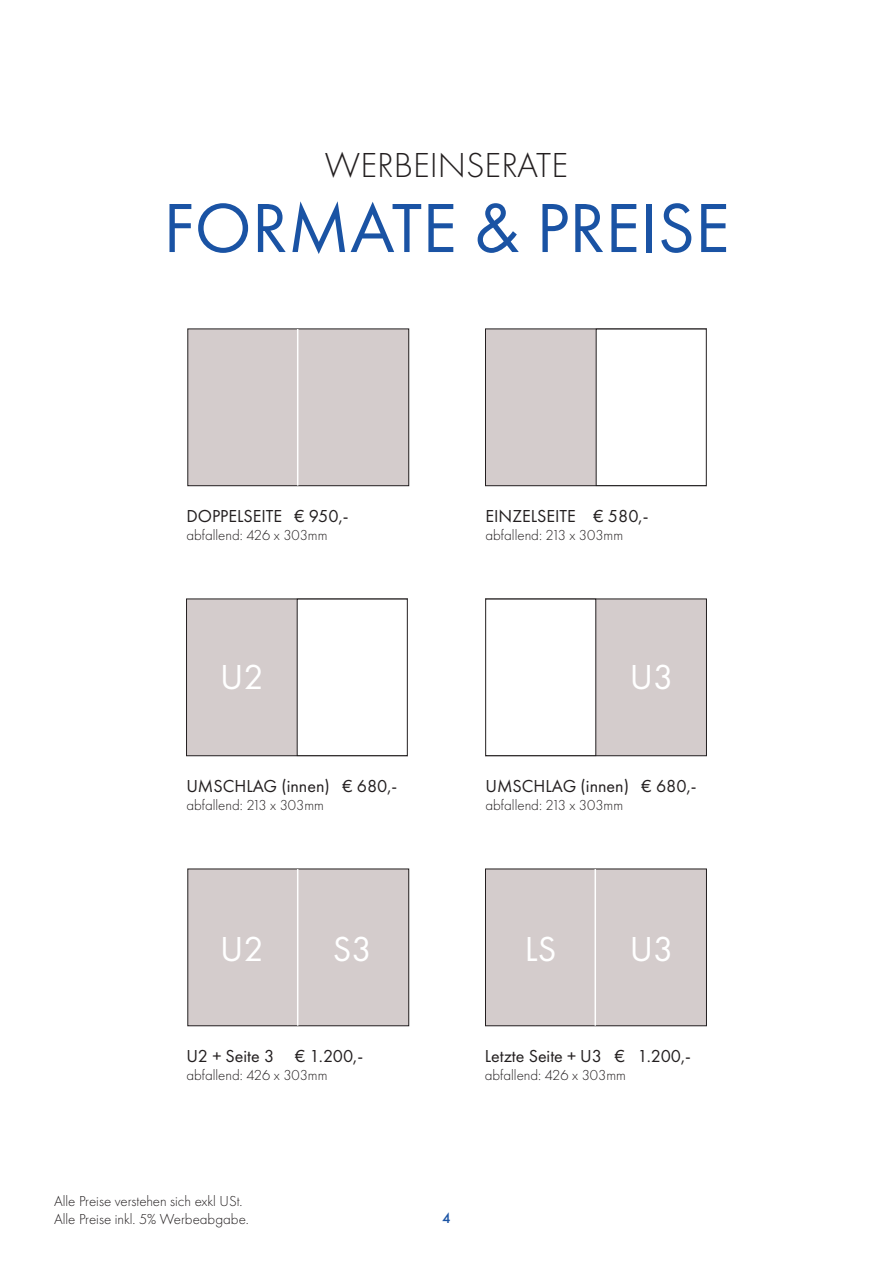
<style>
.page{position:relative;width:893px;height:1263px;background:#fff}
.page>*{position:absolute;margin:0;border:0;box-sizing:border-box;transform-origin:0 0}
.t1{font:72px "Futura PT";color:#1a53a4}
.t2{font:300 36px "Futura PT";color:#231f20}
.t3{font:36px "Futura PT";color:#fff}
.t4{font:18px "Futura PT";color:#231f20}
.t5{font:300 15px "Futura PT";color:#231f20}
.t6{font:500 15px "Futura PT";color:#1a53a4}
</style>
<div class="page">
<div style="left:188px;top:329px;width:221px;height:157px;background:#d4cccc"></div>
<div style="left:188px;top:329px;width:221px;height:157px;border:1px solid #231f20"></div>
<div style="left:188px;top:869px;width:221px;height:157px;background:#d4cccc"></div>
<div style="left:188px;top:869px;width:221px;height:157px;border:1px solid #231f20"></div>
<div style="left:485px;top:869px;width:221px;height:157px;background:#d4cccc"></div>
<div style="left:485px;top:869px;width:222px;height:157px;border:1px solid #231f20"></div>
<div style="left:485px;top:329px;width:221px;height:157px;background:#d4cccc"></div>
<div style="left:485px;top:329px;width:222px;height:157px;border:1px solid #231f20"></div>
<div style="left:485px;top:599px;width:221px;height:157px;background:#d4cccc"></div>
<div style="left:485px;top:599px;width:222px;height:157px;border:1px solid #231f20"></div>
<div style="left:187px;top:599px;width:220px;height:157px;background:#d4cccc"></div>
<div style="left:186px;top:599px;width:222px;height:157px;border:1px solid #231f20"></div>
<hr style="left:297px;top:329px;width:1px;height:157px;background:#fff">
<hr style="left:297px;top:869px;width:1px;height:157px;background:#fff">
<hr style="left:594px;top:869px;width:2px;height:157px;background:#fff">
<div style="left:596px;top:329px;width:110px;height:157px;background:#fff"></div>
<div style="left:486px;top:599px;width:110px;height:157px;background:#fff"></div>
<div style="left:485px;top:599px;width:111px;height:157px;border:1px solid #231f20"></div>
<div style="left:297px;top:599px;width:110px;height:157px;background:#fff"></div>
<p class="t2" style="left:325px;top:144px;width:245px">WERBEINSERATE</p>
<p class="t1" style="left:163px;top:185px;width:568px">FORMATE &amp; PREISE</p>
<p class="t4" style="left:186px;top:505px;width:164px">DOPPELSEITE € 950,-</p>
<p class="t5" style="left:186px;top:527px;width:143px">abfallend: 426 x 303mm</p>
<p class="t4" style="left:485px;top:505px;width:164px">EINZELSEITE € 580,-</p>
<p class="t5" style="left:485px;top:527px;width:139px">abfallend: 213 x 303mm</p>
<p class="t3" style="left:220px;top:656px;width:45px">U2</p>
<p class="t3" style="left:630px;top:656px;width:45px">U3</p>
<p class="t4" style="left:186px;top:775px;width:213px">UMSCHLAG (innen) € 680,-</p>
<p class="t5" style="left:186px;top:797px;width:139px">abfallend: 213 x 303mm</p>
<p class="t4" style="left:485px;top:775px;width:213px">UMSCHLAG (innen) € 680,-</p>
<p class="t5" style="left:485px;top:797px;width:139px">abfallend: 213 x 303mm</p>
<p class="t3" style="left:220px;top:928px;width:45px">U2</p>
<p class="t3" style="left:333px;top:928px;width:41px">S3</p>
<p class="t3" style="left:525px;top:928px;width:33px">LS</p>
<p class="t3" style="left:630px;top:928px;width:45px">U3</p>
<p class="t4" style="left:186px;top:1045px;width:178px">U2 + Seite 3 € 1.200,-</p>
<p class="t5" style="left:186px;top:1067px;width:143px">abfallend: 426 x 303mm</p>
<p class="t5" style="left:54px;top:1193px;width:190px">Alle Preise verstehen sich exkl USt.</p>
<p class="t5" style="left:54px;top:1211px;width:196px">Alle Preise inkl. 5% Werbeabgabe.</p>
<p class="t4" style="left:485px;top:1045px;width:208px">Letzte Seite + U3 € 1.200,-</p>
<p class="t5" style="left:485px;top:1067px;width:143px">abfallend: 426 x 303mm</p>
<p class="t6" style="left:442px;top:1209px;width:10px">4</p>
</div>
